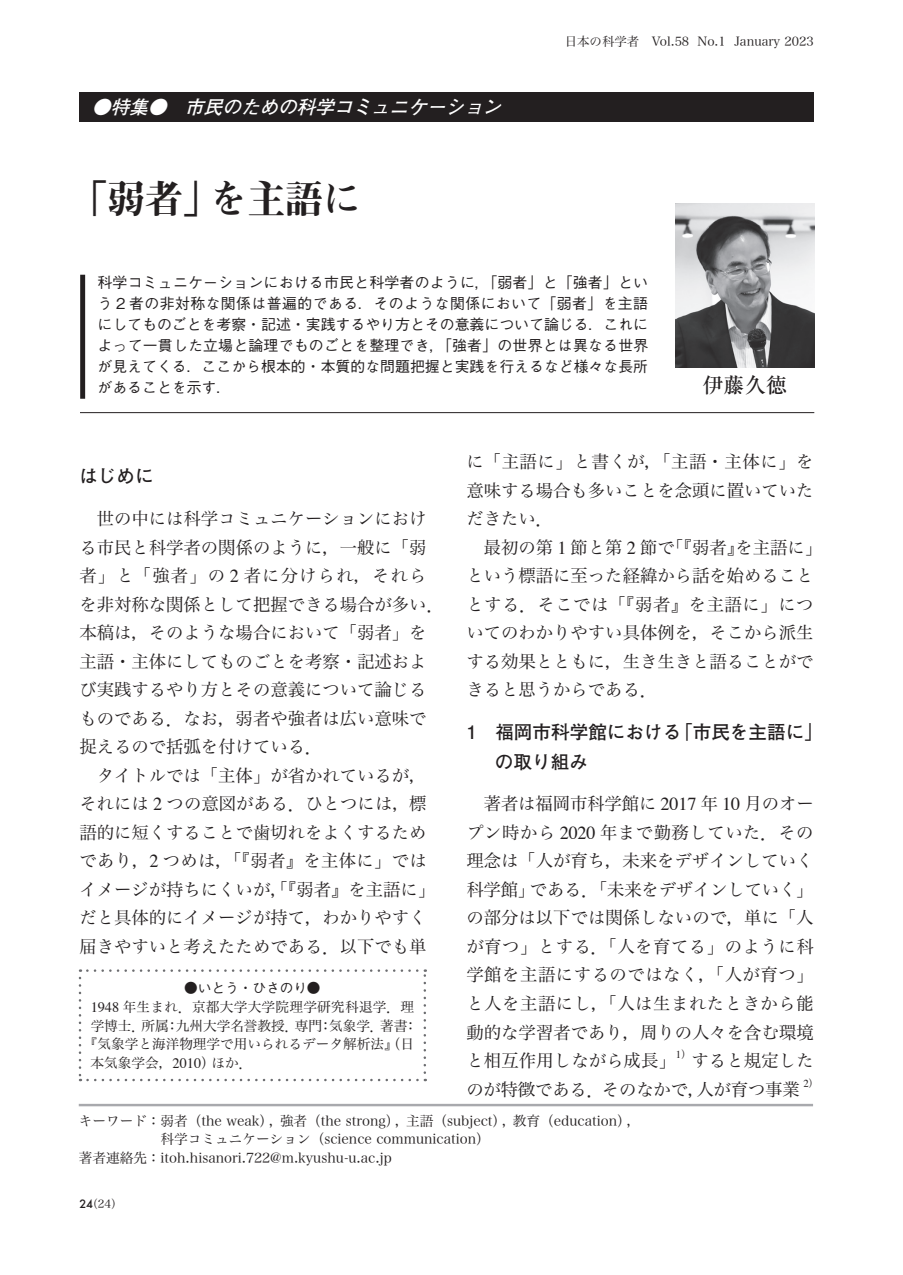
<style>
.page{position:relative;width:903px;height:1275px;background:#fff}
.page>*{position:absolute;margin:0;border:0;box-sizing:border-box;transform-origin:0 0}
.t1{font:38.5px "Midashi Min Pr 5 MA31";letter-spacing:-.02em;color:#231f20}
.t2{font:500 21px "Ryumin Pr 5";color:#231f20}
.t3{font:700 18.55px/29.2px "Futo Go B101 Pro";color:#231f20}
.t4{font:italic 700 18.55px "Futo Go B101 Pro";color:#fff}
.t5{font:17.32px/28.5px "Hiragino Serif Pr 6 N W3";color:#231f20;text-align:justify}
.t6{font:17.32px "Hira Min Pro N W3";color:#231f20}
.t7{font:500 14.88px/21.2px "Gothic BBB Pr 5";color:#231f20;text-align:justify}
.t8{font:13.65px/18.6px "Hira Min Pro W3";color:#231f20}
.t9{font:13.65px "Hira Min Pro N W3";color:#231f20}
.t10{font:13.65px "Hira Min Pro N W3";letter-spacing:.02em;color:#231f20}
.t11{font:500 13.65px "Gothic BBB Pr 5";color:#231f20}
.t12{font:12.42px "Hira Min Pro W3";color:#231f20}
.t13{font:11.2px "Hira Min Pro W3";color:#231f20}
.t14{font:10.67px "Times";color:#231f20}
.s1{font-family:"Hira Min Pro N W3"}
.s2{font-family:"Times";font-size:18.2px}
.s3{font-family:"Times";font-size:14.35px}
.s4{font-family:"Hiragino Serif Pr 6 N W3"}
.s5{font-family:"Hiragino Serif Pr 6 N W3";font-size:10.15px}
.s6{font-family:"Futura";font-weight:500}
</style>
<div class="page">
<div style="left:79px;top:92px;width:734px;height:30px;background:#231f20"></div>
<hr style="left:80px;top:412px;width:734px;height:1px;background:#231f20">
<svg style="left:79px;top:978px;width:2px;height:103px"></svg>
<svg style="left:87px;top:1079px;width:339px;height:2px"></svg>
<svg style="left:424px;top:969px;width:2px;height:104px"></svg>
<svg style="left:80px;top:969px;width:337px;height:3px"></svg>
<hr style="left:79px;top:1104px;width:734px;height:2px;background:#a8a9ad">
<img style="left:675px;top:203px;width:139px;height:164px">
<div style="left:80px;top:275px;width:5px;height:124px;background:#231f20"></div>
<p class="t4" style="left:92px;top:92px;width:417px">●特集●　市民のための科学コミュニケーション</p>
<h1 class="t1" style="left:69px;top:169px;width:293px">「弱者」を主語に</h1>
<p class="t12" style="left:565px;top:30px;width:250px">日本の科学者　Vol.58 No.1 January 2023</p>
<p class="t7" style="left:97px;top:270px;width:552px">科学コミュニケーションにおける市民と科学者のように，「弱者」と「強者」という 2 者の非対称な関係は普遍的である．そのような関係において「弱者」を主語にしてものごとを考察・記述・実践するやり方とその意義について論じる．これによって一貫した立場と論理でものごとを整理でき，「強者」の世界とは異なる世界が見えてくる．ここから根本的・本質的な問題把握と実践を行えるなど様々な長所があることを示す．</p>
<p class="t2" style="left:702px;top:369px;width:86px">伊藤久徳</p>
<p class="t3" style="left:79px;top:459px;width:76px">はじめに</p>
<p class="t5" style="left:79px;top:503px;width:366px;text-align:left;text-indent:17px"><span class="s1">世</span>の<span class="s1">中</span>には<span class="s1">科学</span>コミュニケーションにおける<span class="s1">市民</span>と<span class="s1">科学者</span>の<span class="s1">関係</span>のように，<span class="s1">一般</span>に「<span class="s1">弱者</span>」と「<span class="s1">強者</span>」の <span class="s2">2</span> <span class="s1">者</span>に<span class="s1">分</span>けられ，それらを<span class="s1">非対称</span>な<span class="s1">関係</span>として<span class="s1">把握</span>できる<span class="s1">場合</span>が<span class="s1">多</span>い．<span class="s1">本稿</span>は，そのような<span class="s1">場合</span>において「<span class="s1">弱者</span>」を<span class="s1">主語</span>・<span class="s1">主体</span>にしてものごとを<span class="s1">考察</span>・<span class="s1">記述</span>および<span class="s1">実践</span>するやり<span class="s1">方</span>とその<span class="s1">意義</span>について<span class="s1">論</span>じるものである．なお，<span class="s1">弱者</span>や<span class="s1">強者</span>は<span class="s1">広</span>い<span class="s1">意味</span>で<span class="s1">捉</span>えるので<span class="s1">括弧</span>を<span class="s1">付</span>けている．</p>
<p class="t5" style="left:79px;top:759px;width:357px;text-align:center">タイトルでは「<span class="s1">主体</span>」が<span class="s1">省</span>かれているが，<br>それには <span class="s2">2</span> つの<span class="s1">意図</span>がある．ひとつには，<span class="s1">標語的</span>に<span class="s1">短</span>くすることで<span class="s1">歯切</span>れをよくするためであり，<span class="s2">2</span> つめは，「『<span class="s1">弱者</span>』を<span class="s1">主体</span>に」ではイメージが<span class="s1">持</span>ちにくいが，「『<span class="s1">弱者</span>』を<span class="s1">主語</span>に」だと<span class="s1">具体的</span>にイメージが<span class="s1">持</span>て，わかりやすく<span class="s1">届</span>きやすいと<span class="s1">考</span>えたためである．<span class="s1">以下</span>でも<span class="s1">単</span></p>
<p class="t11" style="left:184px;top:977px;width:138px">●いとう・ひさのり●</p>
<p class="t10" style="left:91px;top:995px;width:325px"><span class="s3">1948</span> 年生<span class="s4">まれ．</span>京都大学大学院理学研究科退学<span class="s4">．</span>理</p>
<p class="t9" style="left:91px;top:1014px;width:328px">学博士<span class="s4">．</span>所属<span class="s4">：</span>九州大学名誉教授<span class="s4">．</span>専門<span class="s4">：</span>気象学<span class="s4">．</span>著書<span class="s4">：</span></p>
<p class="t9" style="left:84px;top:1032px;width:332px"><span class="s4">『</span>気象学<span class="s4">と</span>海洋物理学<span class="s4">で</span>用<span class="s4">いられるデータ</span>解析法<span class="s4">』（</span>日</p>
<p class="t9" style="left:91px;top:1051px;width:163px">本気象学会<span class="s4">，</span><span class="s3">2010</span><span class="s4">）ほか．</span></p>
<p class="t5" style="left:466px;top:446px;width:349px">に「<span class="s1">主語</span>に」と<span class="s1">書</span>くが，「<span class="s1">主語</span>・<span class="s1">主体</span>に」を<span class="s1">意味</span>する<span class="s1">場合</span>も<span class="s1">多</span>いことを<span class="s1">念頭</span>に<span class="s1">置</span>いていただきたい．</p>
<p class="t6" style="left:484px;top:532px;width:340px">最初<span class="s4">の</span>第 <span class="s2">1</span> 節<span class="s4">と</span>第 <span class="s2">2</span> 節<span class="s4">で「『</span>弱者<span class="s4">』を</span>主語<span class="s4">に」</span></p>
<p class="t5" style="left:466px;top:560px;width:349px">という<span class="s1">標語</span>に<span class="s1">至</span>った<span class="s1">経緯</span>から<span class="s1">話</span>を<span class="s1">始</span>めることとする．そこでは「『<span class="s1">弱者</span>』を<span class="s1">主語</span>に」についてのわかりやすい<span class="s1">具体例</span>を，そこから<span class="s1">派生</span>する<span class="s1">効果</span>とともに，<span class="s1">生</span>き<span class="s1">生</span>きと<span class="s1">語</span>ることができると<span class="s1">思</span>うからである．</p>
<p class="t3" style="left:495px;top:715px;width:330px;text-indent:-29px">1　福岡市科学館における「市民を主語に」の取り組み</p>
<p class="t6" style="left:484px;top:789px;width:331px">著者<span class="s4">は</span>福岡市科学館<span class="s4">に</span> <span class="s2">2017</span> 年 <span class="s2">10</span> 月<span class="s4">のオー</span></p>
<p class="t5" style="left:466px;top:816px;width:349px">プン<span class="s1">時</span>から <span class="s2">2020</span> <span class="s1">年</span>まで<span class="s1">勤務</span>していた．その<span class="s1">理念</span>は「<span class="s1">人</span>が<span class="s1">育</span>ち，<span class="s1">未来</span>をデザインしていく<span class="s1">科学館</span>」である．「<span class="s1">未来</span>をデザインしていく」の<span class="s1">部分</span>は<span class="s1">以下</span>では<span class="s1">関係</span>しないので，<span class="s1">単</span>に「<span class="s1">人</span>が<span class="s1">育</span>つ」とする．「<span class="s1">人</span>を<span class="s1">育</span>てる」のように<span class="s1">科学館</span>を<span class="s1">主語</span>にするのではなく，「<span class="s1">人</span>が<span class="s1">育</span>つ」と<span class="s1">人</span>を<span class="s1">主語</span>にし，「<span class="s1">人</span>は<span class="s1">生</span>まれたときから<span class="s1">能</span></p>
<p class="t6" style="left:466px;top:1017px;width:349px">動的<span class="s4">な</span>学習者<span class="s4">であり，</span>周<span class="s4">りの</span>人々<span class="s4">を</span>含<span class="s4">む</span>環境</p>
<p class="t5" style="left:466px;top:1045px;width:211px">と<span class="s1">相互作用</span>しながら<span class="s1">成長</span>」</p>
<p class="t14" style="left:676px;top:1045px;width:17px">1<span class="s5">）</span></p>
<p class="t5" style="left:466px;top:1045px;width:349px;text-indent:225px">すると<span class="s1">規定</span>したのが<span class="s1">特徴</span>である．そのなかで，<span class="s1">人</span>が<span class="s1">育</span>つ<span class="s1">事業</span></p>
<p class="t14" style="left:803px;top:1073px;width:17px">2<span class="s5">）</span></p>
<p class="t8" style="left:79px;top:1110px;width:563px">キーワード：弱者（the weak），強者（the strong），主語（subject），教育（education），　　　　　　科学コミュニケーション（science communication）<br>著者連絡先：itoh.hisanori.722@m.kyushu-u.ac.jp</p>
<p class="t13" style="left:79px;top:1194px;width:44px"><span class="s6">24</span>（24）</p>
</div>
